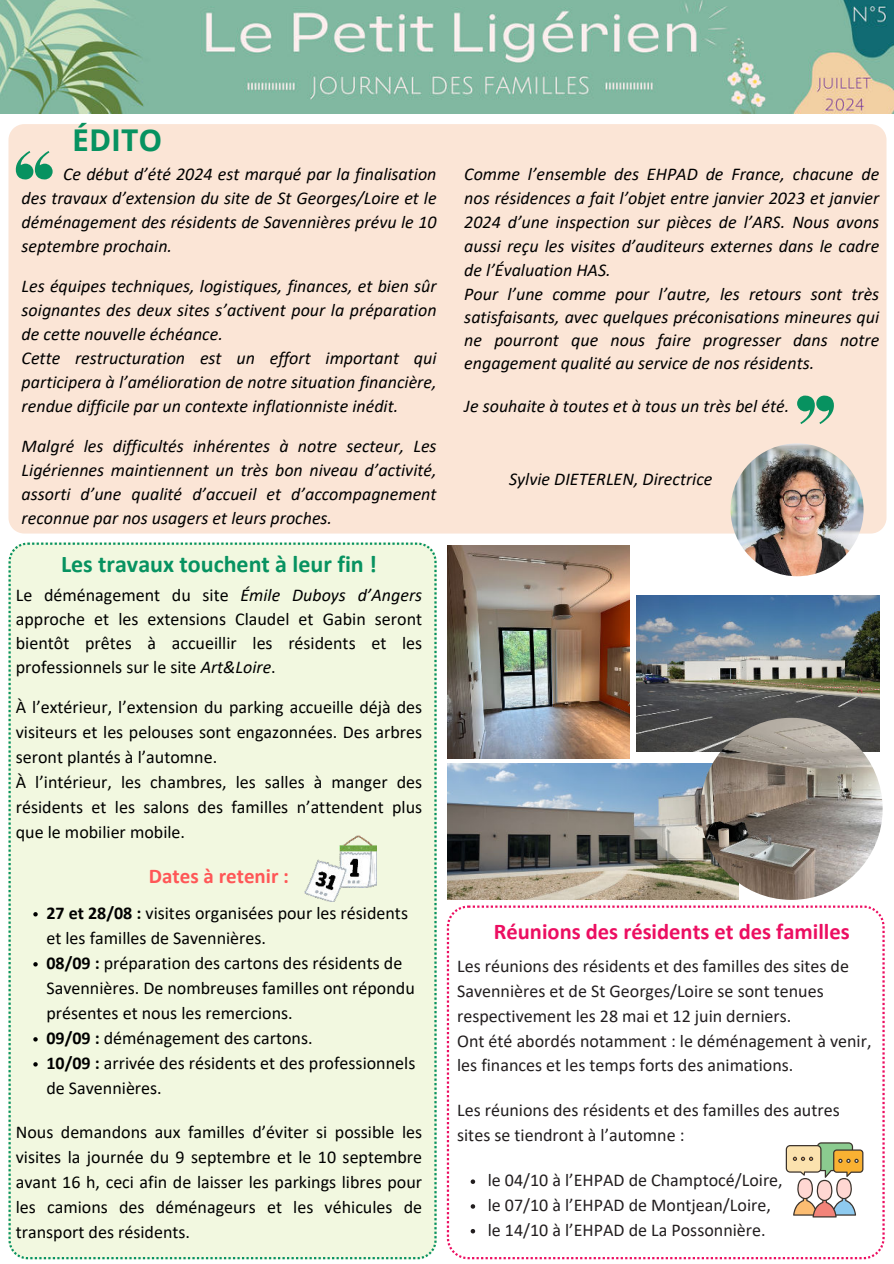
<style>
.page{position:relative;width:894px;height:1264px;background:#fff}
.page>*{position:absolute;margin:0;border:0;box-sizing:border-box;transform-origin:0 0}
.t1{font:700 30px "Open Sans";color:#079260}
.t2{font:700 24px "Calibri";color:#079260}
.t3{font:700 22.5px "Calibri";color:#ec0e61}
.t4{font:700 21px "Calibri";color:#ff5757}
.t5{font:italic 18px/24px "Calibri";color:#000;text-align:justify}
.t6{font:18px/25px "Calibri";color:#000;text-align:justify}
.t7{font:18px/24.8px "Calibri";color:#221e1f}
.s1{font-style:italic}
.s2{font-weight:700}
</style>
<div class="page">
<div style="left:8px;top:124px;width:878px;height:409px;background:#fbe5d6"></div>
<img style="left:730px;top:443px;width:133px;height:133px;border-radius:50%">
<svg style="left:16px;top:151px;width:37px;height:28px"></svg>
<div style="left:8px;top:542px;width:428px;height:717px;background:#f2f8e0"></div>
<svg style="left:796px;top:395px;width:37px;height:29px"></svg>
<img style="left:0;top:0;width:893px;height:114px">
<svg style="left:33px;top:912px;width:5px;height:4px"></svg>
<svg style="left:33px;top:962px;width:5px;height:4px"></svg>
<svg style="left:33px;top:1037px;width:5px;height:4px"></svg>
<svg style="left:33px;top:1062px;width:5px;height:4px"></svg>
<img style="left:305px;top:835px;width:72px;height:66px">
<img style="left:447px;top:545px;width:182px;height:213px">
<svg style="left:446px;top:905px;width:438px;height:353px"></svg>
<img style="left:636px;top:595px;width:243px;height:156px">
<svg style="left:470px;top:1179px;width:5px;height:4px"></svg>
<svg style="left:470px;top:1204px;width:5px;height:4px"></svg>
<svg style="left:470px;top:1228px;width:5px;height:5px"></svg>
<svg style="left:785px;top:1142px;width:78px;height:75px"></svg>
<img style="left:447px;top:763px;width:290px;height:136px">
<img style="left:700px;top:717px;width:182px;height:182px;border-radius:50%">
<h1 class="t1" style="left:72px;top:119px;width:92px">ÉDITO</h1>
<p class="t5" style="left:22px;top:161px;width:416px;text-indent:41px">Ce début d’été 2024 est marqué par la finalisation des travaux d’extension du site de St Georges/Loire et le déménagement des résidents de Savennières prévu le 10 septembre prochain.</p>
<p class="t5" style="left:22px;top:273px;width:416px;text-align:left">Les équipes techniques, logistiques, finances, et bien sûr soignantes des deux sites s’activent pour la préparation de cette nouvelle échéance.<br>Cette restructuration est un effort important qui participera à l’amélioration de notre situation financière, rendue difficile par un contexte inflationniste inédit.</p>
<p class="t5" style="left:22px;top:433px;width:416px">Malgré les difficultés inhérentes à notre secteur, Les Ligériennes maintiennent un très bon niveau d’activité, assorti d’une qualité d’accueil et d’accompagnement reconnue par nos usagers et leurs proches.</p>
<h2 class="t2" style="left:61px;top:547px;width:317px">Les travaux touchent à leur fin !</h2>
<p class="t6" style="left:16px;top:583px;width:408px;line-height:23.7px">Le déménagement du site <span class="s1">Émile Duboys d’Angers </span>approche et les extensions Claudel et Gabin seront bientôt prêtes à accueillir les résidents et les professionnels sur le site <span class="s1">Art&amp;Loire</span>.</p>
<p class="t6" style="left:16px;top:694px;width:408px;text-align:left">À l’extérieur, l’extension du parking accueille déjà des visiteurs et les pelouses sont engazonnées. Des arbres seront plantés à l’automne.<br>À l’intérieur, les chambres, les salles à manger des résidents et les salons des familles n’attendent plus que le mobilier mobile.</p>
<p class="t4" style="left:149px;top:860px;width:141px">Dates à retenir :</p>
<p class="t6" style="left:46px;top:900px;width:370px;text-align:left"><span class="s2">27 et 28/08 :</span> visites organisées pour les résidents et les familles de Savennières.<br><span class="s2">08/09 :</span> préparation des cartons des résidents de Savennières. De nombreuses familles ont répondu présentes et nous les remercions.<br><span class="s2">09/09 :</span> déménagement des cartons.<br><span class="s2">10/09 :</span> arrivée des résidents et des professionnels de Savennières.</p>
<p class="t6" style="left:16px;top:1118px;width:408px">Nous demandons aux familles d’éviter si possible les visites la journée du 9 septembre et le 10 septembre avant 16 h, ceci afin de laisser les parkings libres pour les camions des déménageurs et les véhicules de transport des résidents.</p>
<p class="t5" style="left:464px;top:162px;width:416px;line-height:23.5px;text-align:left">Comme l’ensemble des EHPAD de France, chacune de nos résidences a fait l’objet entre janvier 2023 et janvier 2024 d’une inspection sur pièces de l’ARS. Nous avons aussi reçu les visites d’auditeurs externes dans le cadre de l’Évaluation HAS.<br>Pour l’une comme pour l’autre, les retours sont très satisfaisants, avec quelques préconisations mineures qui ne pourront que nous faire progresser dans notre engagement qualité au service de nos résidents.</p>
<p class="t5" style="left:464px;top:394px;width:326px">Je souhaite à toutes et à tous un très bel été.</p>
<p class="t5" style="left:509px;top:466px;width:205px">Sylvie DIETERLEN, Directrice</p>
<p class="t3" style="left:493px;top:915px;width:357px">Réunions des résidents et des familles</p>
<p class="t7" style="left:457px;top:953px;width:416px">Les réunions des résidents et des familles des sites de Savennières et de St Georges/Loire se sont tenues respectivement les 28 mai et 12 juin derniers.<br>Ont été abordés notamment : le déménagement à venir, les finances et les temps forts des animations.</p>
<p class="t7" style="left:457px;top:1097px;width:384px">Les réunions des résidents et des familles des autres sites se tiendront à l’automne :</p>
<p class="t7" style="left:487px;top:1167px;width:296px">le 04/10 à l’EHPAD de Champtocé/Loire, le 07/10 à l’EHPAD de Montjean/Loire, le 14/10 à l’EHPAD de La Possonnière.</p>
</div>
